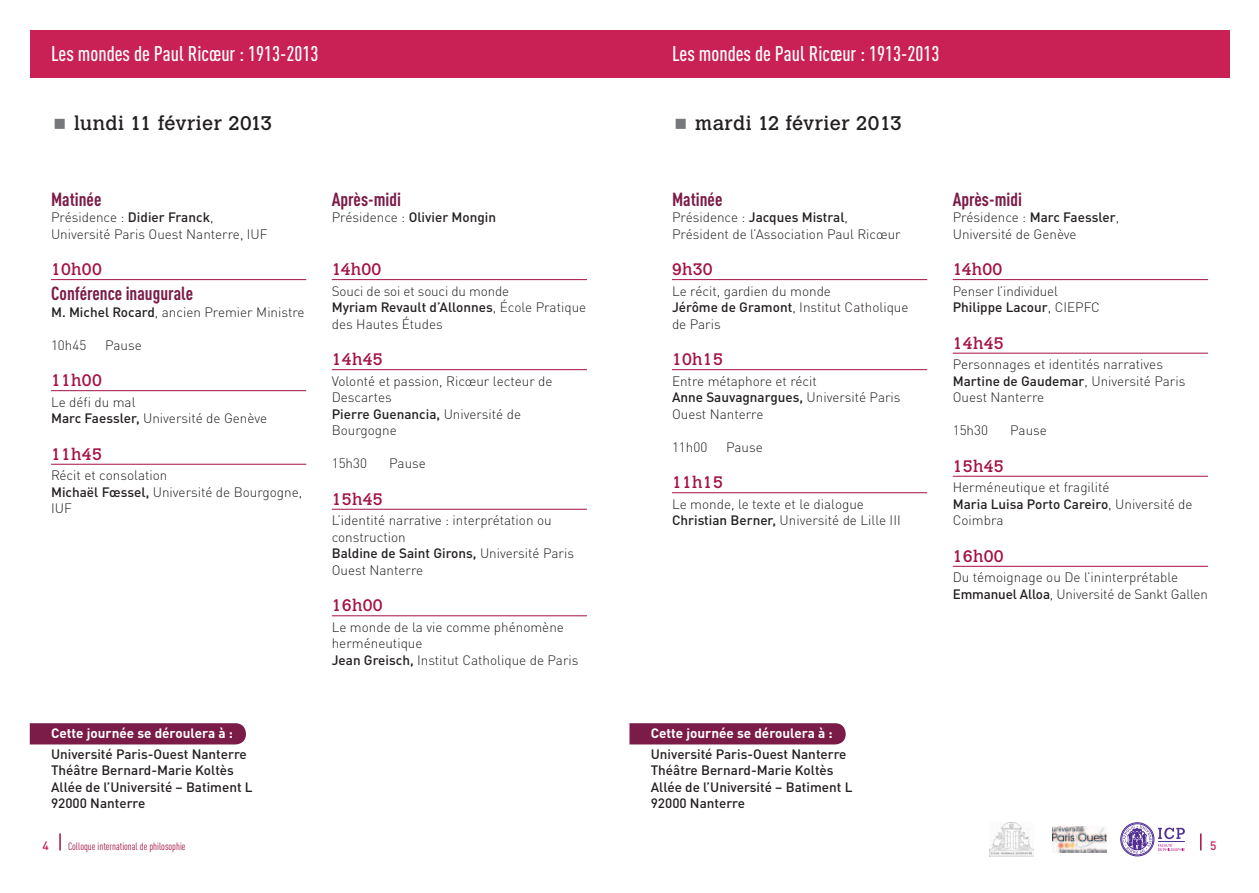
<style>
.page{position:relative;width:1259px;height:893px;background:#fff}
.page>*{position:absolute;margin:0;border:0;box-sizing:border-box;transform-origin:0 0}
.t1{font:500 condensed 21px "DINOT";color:#fff}
.t2{font:19.5px "Calvert MT Std";letter-spacing:.02em;color:#231f20}
.t3{font:700 condensed 18.75px "DINOT";color:#7b1b47}
.t4{font:16.5px "Calvert MT Std";letter-spacing:.02em;color:#a51143}
.t5{font:300 13.5px/16.5px "DINOT";color:#231f20}
.t6{font:500 13.5px/16.5px "DINOT";color:#231f20}
.t7{font:700 13.5px "DINOT";color:#fff}
.t8{font:500 12px "DINOT";color:#c92055}
.t9{font:condensed 10.5px "DINOT";color:#a51143}
.s1{font-weight:500}
.s2{font-weight:300}
</style>
<div class="page">
<svg style="left:59px;top:833px;width:2px;height:17px"></svg>
<svg style="left:1200px;top:833px;width:1px;height:17px"></svg>
<svg style="left:1120px;top:822px;width:65px;height:35px"></svg>
<img style="left:1052px;top:826px;width:54px;height:26px">
<img style="left:989px;top:822px;width:44px;height:35px">
<div style="left:30px;top:723px;width:216px;height:21px;background:#7b1b47"></div>
<div style="left:629px;top:723px;width:216px;height:21px;background:#7b1b47"></div>
<div style="left:30px;top:30px;width:1199px;height:48px;background:#c92055"></div>
<hr style="left:51px;top:279px;width:255px;height:1px;background:#a51143">
<hr style="left:51px;top:390px;width:255px;height:1px;background:#a51143">
<hr style="left:51px;top:464px;width:255px;height:1px;background:#a51143">
<hr style="left:672px;top:279px;width:255px;height:1px;background:#a51143">
<hr style="left:672px;top:369px;width:255px;height:1px;background:#a51143">
<hr style="left:672px;top:492px;width:255px;height:1px;background:#a51143">
<hr style="left:332px;top:279px;width:255px;height:1px;background:#a51143">
<hr style="left:332px;top:369px;width:255px;height:1px;background:#a51143">
<hr style="left:332px;top:509px;width:255px;height:1px;background:#a51143">
<hr style="left:332px;top:615px;width:255px;height:1px;background:#a51143">
<hr style="left:952px;top:279px;width:256px;height:1px;background:#a51143">
<hr style="left:952px;top:353px;width:256px;height:1px;background:#a51143">
<hr style="left:952px;top:476px;width:256px;height:1px;background:#a51143">
<hr style="left:952px;top:566px;width:256px;height:1px;background:#a51143">
<h1 class="t1" style="left:51px;top:41px;width:269px">Les mondes de Paul Ricœur : 1913-2013</h1>
<h1 class="t1" style="left:672px;top:41px;width:269px">Les mondes de Paul Ricœur : 1913-2013</h1>
<h2 class="t2" style="left:74px;top:112px;width:199px">lundi 11 février 2013</h2>
<h2 class="t2" style="left:695px;top:112px;width:208px">mardi 12 février 2013</h2>
<h3 class="t3" style="left:51px;top:188px;width:52px">Matinée</h3>
<p class="t5" style="left:51px;top:209px;width:218px">Présidence : <span class="s1">Didier Franck</span>,<br>Université Paris Ouest Nanterre, IUF</p>
<p class="t4" style="left:51px;top:260px;width:52px">10h00</p>
<h3 class="t3" style="left:51px;top:282px;width:143px">Conférence inaugurale</h3>
<p class="t5" style="left:51px;top:303px;width:255px"><span class="s1">M. Michel Rocard</span>, ancien Premier Ministre</p>
<p class="t5" style="left:51px;top:336px;width:37px">10h45</p>
<p class="t5" style="left:105px;top:336px;width:38px">Pause</p>
<p class="t4" style="left:51px;top:371px;width:52px">11h00</p>
<p class="t5" style="left:51px;top:394px;width:217px">Le défi du mal<br><span class="s1">Marc Faessler,</span> Université de Genève</p>
<p class="t4" style="left:51px;top:444px;width:52px">11h45</p>
<p class="t5" style="left:51px;top:467px;width:253px">Récit et consolation<br><span class="s1">Michaël Fœssel,</span> Université de Bourgogne,<br>IUF</p>
<p class="t7" style="left:51px;top:724px;width:183px">Cette journée se déroulera à :</p>
<p class="t6" style="left:51px;top:745px;width:203px">Université Paris-Ouest Nanterre<br>Théâtre Bernard-Marie Koltès<br>Allée de l’Université – Batiment L<br>92000 Nanterre</p>
<h3 class="t3" style="left:332px;top:188px;width:71px">Après-midi</h3>
<p class="t6" style="left:332px;top:209px;width:166px"><span class="s2">Présidence :</span> Olivier Mongin</p>
<p class="t4" style="left:332px;top:260px;width:51px">14h00</p>
<p class="t5" style="left:332px;top:282px;width:256px">Souci de soi et souci du monde<br><span class="s1">Myriam Revault d’Allonnes</span>, École Pratique des Hautes Études</p>
<p class="t4" style="left:332px;top:350px;width:52px">14h45</p>
<p class="t5" style="left:332px;top:373px;width:222px">Volonté et passion, Ricœur lecteur de<br>Descartes<br><span class="s1">Pierre Guenancia,</span> Université de<br>Bourgogne</p>
<p class="t5" style="left:332px;top:455px;width:37px">15h30</p>
<p class="t5" style="left:389px;top:455px;width:38px">Pause</p>
<p class="t4" style="left:332px;top:489px;width:52px">15h45</p>
<p class="t5" style="left:332px;top:512px;width:244px">L’identité narrative : interprétation ou construction<br><span class="s1">Baldine de Saint Girons,</span> Université Paris<br>Ouest Nanterre</p>
<p class="t4" style="left:332px;top:596px;width:52px">16h00</p>
<p class="t5" style="left:332px;top:619px;width:248px">Le monde de la vie comme phénomène herméneutique<br><span class="s1">Jean Greisch,</span> Institut Catholique de Paris</p>
<h3 class="t3" style="left:672px;top:188px;width:52px">Matinée</h3>
<p class="t5" style="left:672px;top:209px;width:230px">Présidence : <span class="s1">Jacques Mistral</span>,<br>Président de l’Association Paul Ricœur</p>
<p class="t4" style="left:672px;top:260px;width:42px">9h30</p>
<p class="t5" style="left:672px;top:282px;width:238px">Le récit, gardien du monde<br><span class="s1">Jérôme de Gramont</span>, Institut catholique de Paris</p>
<p class="t4" style="left:672px;top:350px;width:52px">10h15</p>
<p class="t5" style="left:672px;top:373px;width:230px">Entre métaphore et récit<br><span class="s1">Anne Sauvagnargues,</span> Université Paris<br>Ouest Nanterre</p>
<p class="t5" style="left:672px;top:439px;width:37px">11h00</p>
<p class="t5" style="left:726px;top:439px;width:38px">Pause</p>
<p class="t4" style="left:672px;top:473px;width:52px">11h15</p>
<p class="t5" style="left:672px;top:496px;width:230px">Le monde, le texte et le dialogue<br><span class="s1">Christian Berner,</span> Université de Lille III</p>
<p class="t7" style="left:651px;top:724px;width:183px">Cette journée se déroulera à :</p>
<p class="t6" style="left:651px;top:745px;width:203px">Université Paris-Ouest Nanterre<br>Théâtre Bernard-Marie Koltès<br>Allée de l’Université – Batiment L<br>92000 Nanterre</p>
<h3 class="t3" style="left:952px;top:188px;width:71px">Après-midi</h3>
<p class="t5" style="left:952px;top:209px;width:168px">Présidence : <span class="s1">Marc Faessler</span>,<br>Université de Genève</p>
<p class="t4" style="left:952px;top:260px;width:51px">14h00</p>
<p class="t5" style="left:952px;top:282px;width:149px">Penser l’individuel<br><span class="s1">Philippe Lacour</span>, CIEPFC</p>
<p class="t4" style="left:952px;top:333px;width:52px">14h45</p>
<p class="t5" style="left:952px;top:356px;width:234px">Personnages et identités narratives<br><span class="s1">Martine de Gaudemar</span>, Université Paris<br>Ouest Nanterre</p>
<p class="t5" style="left:952px;top:422px;width:37px">15h30</p>
<p class="t5" style="left:1010px;top:422px;width:38px">Pause</p>
<p class="t4" style="left:952px;top:456px;width:52px">15h45</p>
<p class="t5" style="left:952px;top:479px;width:241px">Herméneutique et fragilité<br><span class="s1">Maria Luisa Porto Careiro</span>, Université de<br>Coimbra</p>
<p class="t4" style="left:952px;top:546px;width:52px">16h00</p>
<p class="t5" style="left:952px;top:569px;width:257px">Du témoignage ou De l’ininterprétable<br><span class="s1">Emmanuel Alloa</span>, Université de Sankt Gallen</p>
<p class="t8" style="left:43px;top:838px;width:8px">4</p>
<p class="t9" style="left:68px;top:841px;width:119px">Colloque international de philosophie</p>
<p class="t8" style="left:1210px;top:838px;width:8px">5</p>
</div>
